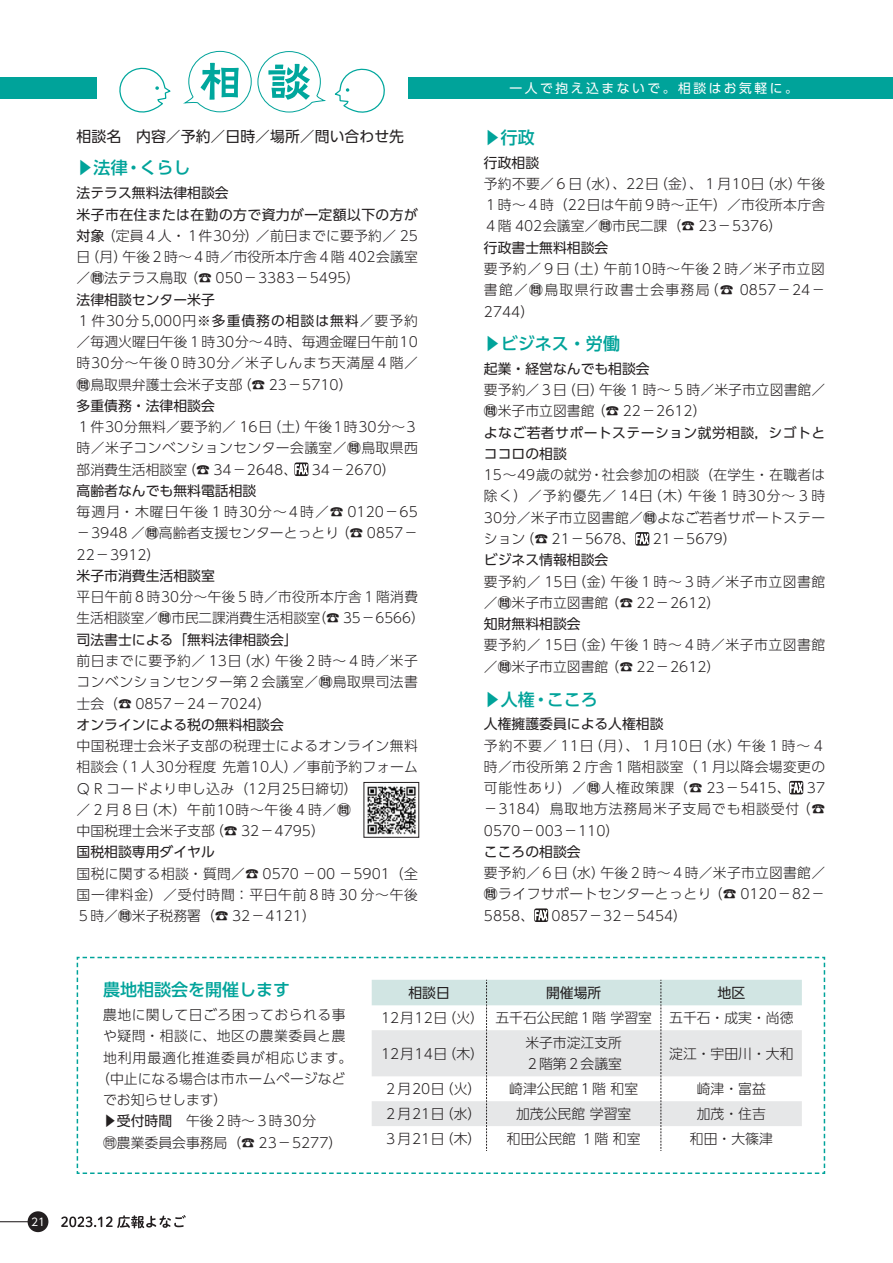
<style>
.page{position:relative;width:893px;height:1263px;background:#fff}
.page>*{position:absolute;margin:0;border:0;box-sizing:border-box;transform-origin:0 0}
.t1{font:16.95px "UD Shin Go Pro Medium 90 msp RKSJ H";color:#00a39a}
.t2{font:14.85px "UD Shin Go Pro Regular 90 msp RKSJ H";color:#231f20}
.t3{font:13.8px/21.3px "UD Shin Go Pro Light 90 msp RKSJ H";letter-spacing:.015em;color:#231f20;text-align:justify}
.t4{font:13.8px "UD Shin Go Pro Regular 90 msp RKSJ H";color:#231f20}
.t5{font:13.8px/21.3px "UD Shin Go Pro Light 90 msp RKSJ H";letter-spacing:.04em;color:#231f20}
.t6{font:13.8px/21.3px "UD Shin Go Pro Regular 90 msp RKSJ H";letter-spacing:.03em;color:#231f20}
.t7{font:13.8px "UD Shin Go Pro Light 90 msp RKSJ H";letter-spacing:.035em;color:#231f20}
.t8{font:13.8px "UD Shin Go Pro Light 90 msp RKSJ H";letter-spacing:.07em;color:#231f20}
.t9{font:12.75px "UD Shin Go Pro Regular 90 msp RKSJ H";letter-spacing:.2em;color:#fff}
.t10{font:10.65px "UD Shin Go Pro Regular 90 msp RKSJ H";color:#fff}
.s1{font-family:"UD Shin Go Pro Regular 90 msp RKSJ H"}
.s2{font-family:"UD Shin Go Pro Medium 90 msp RKSJ H"}
</style>
<div class="page">
<hr style="left:0;top:1221px;width:30px;height:1px;background:#231f20">
<div style="left:28px;top:1211px;width:20px;height:21px;background:#231f20;border-radius:50%"></div>
<svg style="left:61px;top:1215px;width:125px;height:13px"></svg>
<svg style="left:119px;top:67px;width:52px;height:46px"></svg>
<svg style="left:184px;top:51px;width:141px;height:62px"></svg>
<svg style="left:334px;top:68px;width:51px;height:45px"></svg>
<svg style="left:790px;top:780px;width:13px;height:15px"></svg>
<svg style="left:534px;top:908px;width:14px;height:14px"></svg>
<svg style="left:535px;top:908px;width:13px;height:14px"></svg>
<div style="left:408px;top:77px;width:485px;height:22px;background:#00a39a"></div>
<div style="left:0;top:77px;width:96px;height:22px;background:#00a39a"></div>
<svg style="left:294px;top:462px;width:14px;height:14px"></svg>
<svg style="left:295px;top:462px;width:13px;height:14px"></svg>
<svg style="left:635px;top:532px;width:14px;height:14px"></svg>
<svg style="left:636px;top:532px;width:13px;height:14px"></svg>
<svg style="left:76px;top:956px;width:750px;height:218px"></svg>
<img style="left:367px;top:786px;width:49px;height:49px">
<div style="left:364px;top:782px;width:55px;height:56px;border:1px solid #231f20"></div>
<p class="t10" style="left:31px;top:1218px;width:16px">21</p>
<p class="t2" style="left:77px;top:131px;width:329px">相談名　内容／予約／日時／場所／問い合わせ先</p>
<p class="t1" style="left:77px;top:162px;width:115px">▶法律・くらし</p>
<p class="t6" style="left:77px;top:184px;width:343px">法テラス無料法律相談会<br>米子市在住または在勤の方で資力が一定額以下の方が</p>
<p class="t3" style="left:77px;top:227px;width:343px"><span class="s1">対象</span>（定員４人・１件30分）<span class="s2">／</span>前日までに要予約／ 25日（月）午後２時～４時／市役所本庁舎４階 402会議室／<span class="s2">問</span>法テラス鳥取（☎ 050－3383－5495）</p>
<p class="t4" style="left:77px;top:294px;width:140px">法律相談センター米子</p>
<p class="t3" style="left:77px;top:312px;width:343px">１件30分5,000円<span class="s1">※多重債務の相談は無料</span><span class="s2">／</span>要予約／毎週火曜日午後１時30分～４時、毎週金曜日午前10時30分～午後０時30分／米子しんまち天満屋４階／<span class="s2">問</span>鳥取県弁護士会米子支部（☎ 23－5710）</p>
<p class="t4" style="left:77px;top:400px;width:140px">多重債務・法律相談会</p>
<p class="t3" style="left:77px;top:418px;width:343px">１件30分無料／要予約／ 16日（土）午後１時30分～３時／米子コンベンションセンター会議室／<span class="s2">問</span>鳥取県西部消費生活相談室（☎ 34－2648、 34－2670）</p>
<p class="t4" style="left:77px;top:486px;width:181px">高齢者なんでも無料電話相談</p>
<p class="t3" style="left:77px;top:503px;width:343px">毎週月・木曜日午後１時30分～４時／☎ 0120－65－3948 ／<span class="s2">問</span>高齢者支援センターとっとり （☎ 0857－22－3912）</p>
<p class="t4" style="left:77px;top:571px;width:140px">米子市消費生活相談室</p>
<p class="t3" style="left:77px;top:588px;width:349px">平日午前８時30分～午後５時／市役所本庁舎１階消費生活相談室／<span class="s2">問</span>市民二課消費生活相談室 （☎ 35－6566）</p>
<p class="t4" style="left:77px;top:634px;width:223px">司法書士による「無料法律相談会」</p>
<p class="t3" style="left:77px;top:652px;width:343px">前日までに要予約／ 13日（水）午後２時～４時／米子コンベンションセンター第２会議室／<span class="s2">問</span>鳥取県司法書士会（☎ 0857－24－7024）</p>
<p class="t4" style="left:77px;top:719px;width:209px">オンラインによる税の無料相談会</p>
<p class="t3" style="left:77px;top:737px;width:343px;text-align:left">中国税理士会米子支部の税理士によるオンライン無料相談会（１人30分程度 先着10人）／事前予約フォーム<br>Ｑ R コードより申し込み（12月25日締切）<br>／２月８日（木）午前10時～午後４時／<span class="s2">問<br></span>中国税理士会米子支部（☎ 32－4795）</p>
<p class="t4" style="left:77px;top:847px;width:140px">国税相談専用ダイヤル</p>
<p class="t3" style="left:77px;top:865px;width:343px">国税に関する相談・質問／☎ 0570 －00 －5901（全国一律料金）／受付時間：平日午前８時 30 分～午後５時／<span class="s2">問</span>米子税務署（☎ 32－4121）</p>
<p class="t9" style="left:510px;top:83px;width:290px">一人で抱え込まないで。相談はお気軽に。</p>
<p class="t1" style="left:484px;top:131px;width:53px">▶行政</p>
<p class="t4" style="left:484px;top:157px;width:57px">行政相談</p>
<p class="t3" style="left:484px;top:175px;width:343px">予約不要／６日（水）、22日（金）、１月10日（水）午後１時～４時（22日は午前９時～正午）／市役所本庁舎４階 402会議室／<span class="s2">問</span>市民二課（☎ 23－5376）</p>
<p class="t4" style="left:484px;top:242px;width:126px">行政書士無料相談会</p>
<p class="t3" style="left:484px;top:260px;width:343px">要予約／９日（土）午前10時～午後２時／米子市立図書館／<span class="s2">問</span>鳥取県行政書士会事務局（☎ 0857－24－2744）</p>
<p class="t1" style="left:484px;top:337px;width:138px">▶ビジネス・労働</p>
<p class="t4" style="left:484px;top:364px;width:167px">起業・経営なんでも相談会</p>
<p class="t3" style="left:484px;top:381px;width:343px">要予約／３日（日）午後 1 時～ 5 時／米子市立図書館／<span class="s2">問</span>米子市立図書館（☎ 22－2612）</p>
<p class="t6" style="left:484px;top:424px;width:343px">よなご若者サポートステーション就労相談，シゴトとココロの相談</p>
<p class="t3" style="left:484px;top:466px;width:343px">15～49歳の就労・社会参加の相談（在学生・在職者は除く）／予約優先／ 14日（木）午後１時30分～３時30分／米子市立図書館／<span class="s2">問</span>よなご若者サポートステーション（☎ 21－5678、</p>
<p class="t3" style="left:653px;top:530px;width:85px">21－5679）</p>
<p class="t4" style="left:484px;top:555px;width:126px">ビジネス情報相談会</p>
<p class="t5" style="left:484px;top:573px;width:343px">要予約／ 15日（金）午後１時～３時／米子市立図書館／<span class="s2">問</span>米子市立図書館（☎ 22－2612）</p>
<p class="t4" style="left:484px;top:619px;width:98px">知財無料相談会</p>
<p class="t5" style="left:484px;top:636px;width:343px">要予約／ 15日（金）午後１時～４時／米子市立図書館／<span class="s2">問</span>米子市立図書館（☎ 22－2612）</p>
<p class="t1" style="left:484px;top:693px;width:115px">▶人権・こころ</p>
<p class="t4" style="left:484px;top:719px;width:181px">人権擁護委員による人権相談</p>
<p class="t3" style="left:484px;top:737px;width:343px">予約不要／ 11日（月）、１月10日（水）午後１時～４時／市役所第 2 庁舎１階相談室（１月以降会場変更の可能性あり）／<span class="s2">問</span>人権政策課（☎ 23－5415、 37－3184）鳥取地方法務局米子支局でも相談受付（☎ 0570－003－110）</p>
<p class="t4" style="left:484px;top:846px;width:98px">こころの相談会</p>
<p class="t3" style="left:484px;top:864px;width:343px">要予約／６日（水）午後２時～４時／米子市立図書館／<span class="s2">問</span>ライフサポートセンターとっとり（☎ 0120－82－5858、</p>
<p class="t3" style="left:552px;top:907px;width:137px">0857－32－5454）</p>
<p class="t1" style="left:103px;top:984px;width:189px">農地相談会を開催します</p>
<p class="t7" style="left:103px;top:1010px;width:244px">農地に関して日ごろ困っておられる事</p>
<p class="t5" style="left:103px;top:1027px;width:244px">や疑問・相談に、地区の農業委員と農</p>
<p class="t8" style="left:103px;top:1052px;width:251px">地利用最適化推進委員が相応じます。</p>
<p class="t3" style="left:96px;top:1070px;width:251px">（中止になる場合は市ホームページなど</p>
<p class="t3" style="left:103px;top:1091px;width:126px">でお知らせします）</p>
<p class="t3" style="left:103px;top:1112px;width:215px"><span class="s1">▶受付時間</span>　午後２時～３時30分</p>
<p class="t3" style="left:103px;top:1134px;width:241px">問農業委員会事務局（☎ 23－5277）</p>
<p class="t4" style="left:408px;top:987px;width:43px">相談日</p>
<p class="t4" style="left:546px;top:987px;width:57px">開催場所</p>
<p class="t4" style="left:717px;top:987px;width:29px">地区</p>
<p class="t3" style="left:381px;top:1009px;width:414px">12月12日（火） 五千石公民館１階 学習室 五千石・成実・尚徳</p>
<p class="t3" style="left:381px;top:1045px;width:104px">12月14日（木）</p>
<p class="t3" style="left:525px;top:1034px;width:98px">米子市淀江支所<br>２階第２会議室</p>
<p class="t3" style="left:669px;top:1045px;width:126px">淀江・宇田川・大和</p>
<p class="t3" style="left:384px;top:1080px;width:99px">２月20日（火）</p>
<p class="t3" style="left:509px;top:1080px;width:130px">崎津公民館１階 和室</p>
<p class="t3" style="left:697px;top:1080px;width:71px">崎津・富益</p>
<p class="t3" style="left:384px;top:1105px;width:99px">２月21日（水）</p>
<p class="t3" style="left:516px;top:1105px;width:117px">加茂公民館 学習室</p>
<p class="t3" style="left:697px;top:1105px;width:71px">加茂・住吉</p>
<p class="t3" style="left:384px;top:1130px;width:99px">３月21日（木）</p>
<p class="t3" style="left:507px;top:1130px;width:135px">和田公民館 １階 和室</p>
<p class="t3" style="left:690px;top:1130px;width:84px">和田・大篠津</p>
</div>
